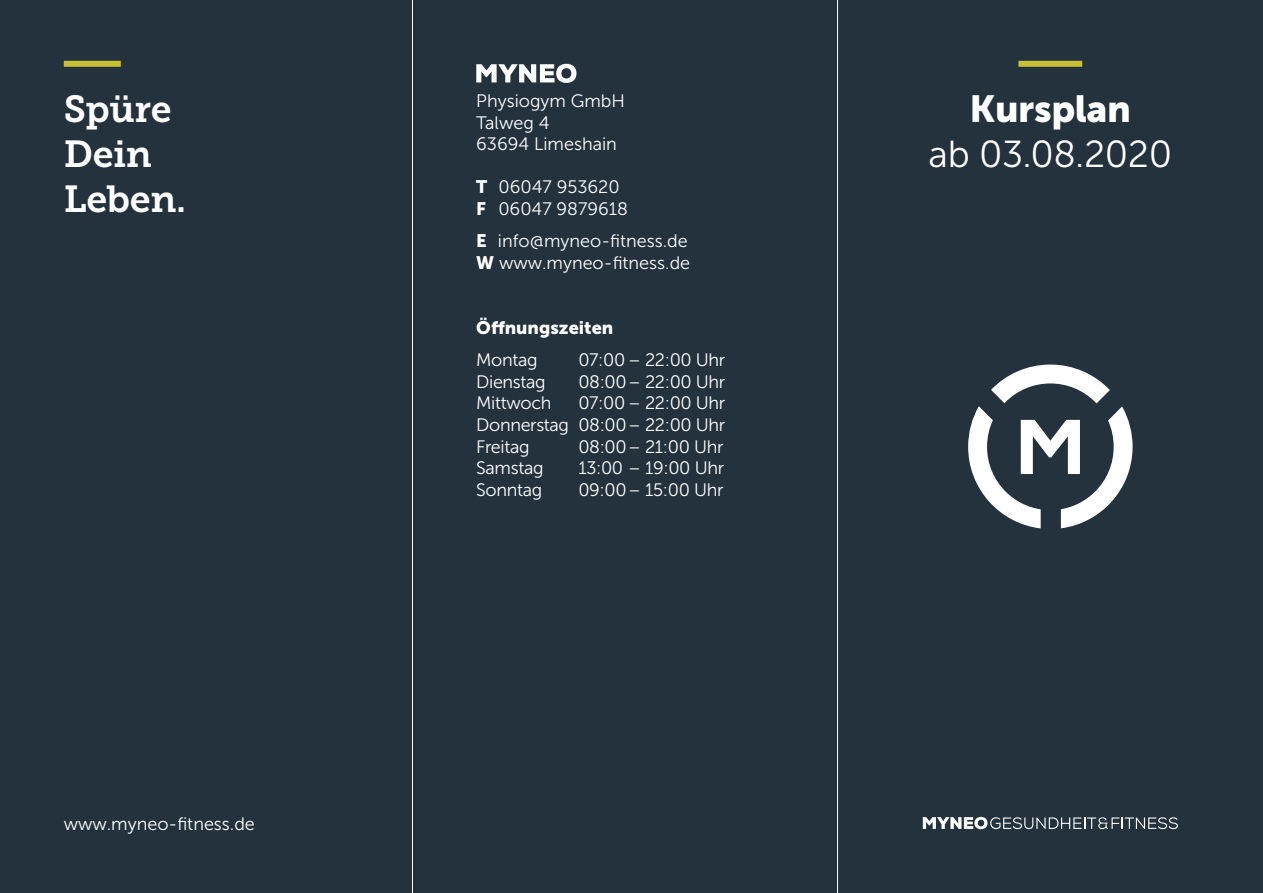
<style>
.page{position:relative;width:1263px;height:893px;background:#23323d}
.page>*{position:absolute;margin:0;border:0;box-sizing:border-box;transform-origin:0 0}
.t1{font:37.5px/45px "Museo Slab 700";letter-spacing:-.01em;color:#fff}
.t2{font:37.5px "Museo Sans 300";letter-spacing:-.01em;color:#fff}
.t3{font:37.5px "Museo Sans 900";letter-spacing:-.01em;color:#fff}
.t4{font:18px/21.6px "Museo Sans 300";letter-spacing:-.02em;color:#fff}
.t5{font:18px/21.6px "Museo Sans 300";color:#fff}
.t6{font:18px "Museo Sans 900";color:#fff}
.s1{font-family:"Museo Sans 900"}
</style>
<div class="page">
<svg style="left:968px;top:365px;width:164px;height:163px"></svg>
<svg style="left:923px;top:817px;width:255px;height:12px"></svg>
<div style="left:1018px;top:61px;width:64px;height:6px;background:#c8bf32"></div>
<div style="left:64px;top:61px;width:57px;height:6px;background:#c8bf32"></div>
<hr style="left:837px;top:0;width:1px;height:893px;background:#fff">
<hr style="left:412px;top:0;width:1px;height:893px;background:#fff">
<svg style="left:476px;top:64px;width:100px;height:19px"></svg>
<h1 class="t1" style="left:64px;top:86px;width:124px">Spüre<br>Dein<br>Leben.</h1>
<p class="t5" style="left:64px;top:813px;width:193px">www.myneo-fitness.de</p>
<p class="t5" style="left:476px;top:90px;width:150px">Physiogym GmbH<br>Talweg 4<br>63694 Limeshain</p>
<p class="t5" style="left:476px;top:177px;width:153px"><span class="s1">T</span> 06047 953620<br><span class="s1">F</span> 06047 9879618</p>
<p class="t5" style="left:476px;top:231px;width:215px"><span class="s1">E</span> info@myneo-fitness.de<br><span class="s1">W</span> www.myneo-fitness.de</p>
<p class="t6" style="left:476px;top:317px;width:138px">Öffnungszeiten</p>
<p class="t4" style="left:476px;top:349px;width:94px">Montag<br>Dienstag<br>Mittwoch<br>Donnerstag<br>Freitag<br>Samstag<br>Sonntag</p>
<p class="t4" style="left:578px;top:349px;width:148px;text-align:justify">07:00 – 22:00 Uhr 08:00– 22:00 Uhr 07:00 – 22:00 Uhr 08:00– 22:00 Uhr 08:00– 21:00 Uhr 13:00 – 19:00 Uhr 09:00– 15:00 Uhr</p>
<h1 class="t3" style="left:970px;top:87px;width:163px">Kursplan</h1>
<h1 class="t2" style="left:928px;top:134px;width:245px">ab 03.08.2020</h1>
</div>
